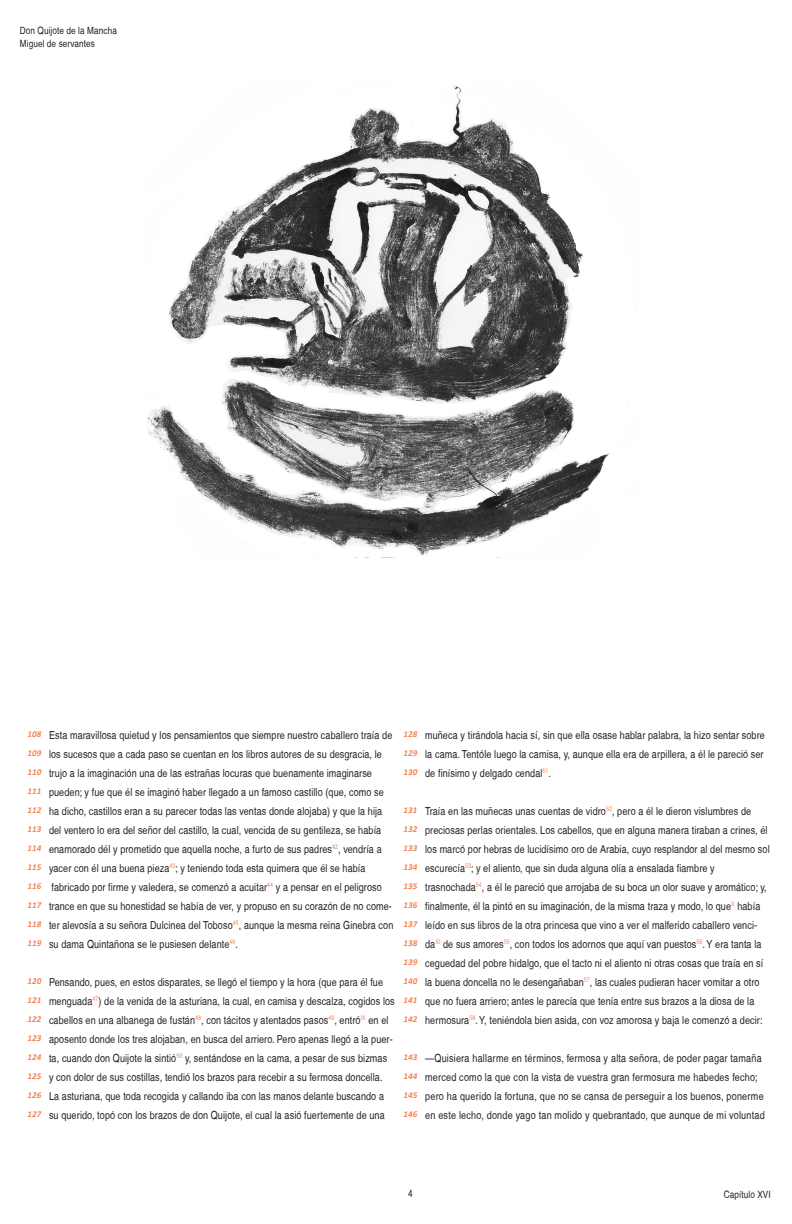
<style>
.page{position:relative;width:792px;height:1224px;background:#fff}
.page>*{position:absolute;margin:0;border:0;box-sizing:border-box;transform-origin:0 0}
.t1{font:condensed 11px/19px "Helvetica";letter-spacing:.01em;color:#231f20}
.t2{font:condensed 10px/13px "Helvetica";letter-spacing:.01em;color:#231f20}
.t3{font:italic 700 9px "Calibri";letter-spacing:.01em;color:#f58352}
</style>
<div class="page">
<img style="left:147px;top:85px;width:463px;height:473px">
<p class="t2" style="left:20px;top:24px;width:99px">Don Quijote de la Mancha<br>Miguel de servantes</p>
<p class="t1" style="left:49px;top:725px;width:345px">Esta maravillosa quietud y los pensamientos que siempre nuestro caballero traía de los sucesos que a cada paso se cuentan en los libros autores de su desgracia, le trujo a la imaginación una de las estrañas locuras que buenamente imaginarse</p>
<p class="t1" style="left:49px;top:782px;width:336px">pueden; y fue que él se imaginó haber llegado a un famoso castillo (que, como se ha dicho, castillos eran a su parecer todas las ventas donde alojaba) y que la hija del ventero lo era del señor del castillo, la cual, vencida de su gentileza, se había enamorado dél y prometido que aquella noche, a furto de sus padres<sup>42</sup>, vendría a yacer con él una buena pieza<sup>43</sup>; y teniendo toda esta quimera que él se había</p>
<p class="t1" style="left:49px;top:877px;width:346px">fabricado por firme y valedera, se comenzó a acuitar<sup>44</sup> y a pensar en el peligroso trance en que su honestidad se había de ver, y propuso en su corazón de no come&shy;ter alevosía a su señora Dulcinea del Toboso<sup>45</sup>, aunque la mesma reina Ginebra con su dama Quintañona se le pusiesen delante<sup>46</sup>.</p>
<p class="t1" style="left:49px;top:972px;width:347px">Pensando, pues, en estos disparates, se llegó el tiempo y la hora (que para él fue menguada<sup>47</sup>) de la venida de la asturiana, la cual, en camisa y descalza, cogidos los cabellos en una albanega de fustán<sup>48</sup>, con tácitos y atentados pasos<sup>49</sup>, entró<sup>IX</sup> en el aposento donde los tres alojaban, en busca del arriero. Pero apenas llegó a la puer&shy;ta, cuando don Quijote la sintió<sup>50</sup> y, sentándose en la cama, a pesar de sus bizmas<br>y con dolor de sus costillas, tendió los brazos para recebir a su fermosa doncella.<br>La asturiana, que toda recogida y callando iba con las manos delante buscando a su querido, topó con los brazos de don Quijote, el cual la asió fuertemente de una</p>
<p class="t3" style="left:28px;top:728px;width:15px">108</p>
<p class="t3" style="left:28px;top:747px;width:15px">109</p>
<p class="t3" style="left:28px;top:766px;width:15px">110</p>
<p class="t3" style="left:28px;top:785px;width:15px">111</p>
<p class="t3" style="left:28px;top:804px;width:15px">112</p>
<p class="t3" style="left:28px;top:823px;width:15px">113</p>
<p class="t3" style="left:28px;top:842px;width:15px">114</p>
<p class="t3" style="left:28px;top:861px;width:15px">115</p>
<p class="t3" style="left:28px;top:880px;width:15px">116</p>
<p class="t3" style="left:28px;top:899px;width:15px">117</p>
<p class="t3" style="left:28px;top:918px;width:15px">118</p>
<p class="t3" style="left:28px;top:937px;width:15px">119</p>
<p class="t3" style="left:28px;top:975px;width:15px">120</p>
<p class="t3" style="left:28px;top:994px;width:15px">121</p>
<p class="t3" style="left:28px;top:1013px;width:15px">122</p>
<p class="t3" style="left:28px;top:1032px;width:15px">123</p>
<p class="t3" style="left:28px;top:1051px;width:15px">124</p>
<p class="t3" style="left:28px;top:1070px;width:15px">125</p>
<p class="t3" style="left:28px;top:1089px;width:15px">126</p>
<p class="t3" style="left:28px;top:1108px;width:15px">127</p>
<p class="t1" style="left:425px;top:725px;width:341px;text-align:justify">muñeca y tirándola hacia sí, sin que ella osase hablar palabra, la hizo sentar sobre la cama. Tentóle luego la camisa, y, aunque ella era de arpillera, a él le pareció ser de finísimo y delgado cendal<sup>51</sup>.</p>
<p class="t1" style="left:425px;top:801px;width:346px">Traía en las muñecas unas cuentas de vidro<sup>52</sup>, pero a él le dieron vislumbres de preciosas perlas orientales. Los cabellos, que en alguna manera tiraban a crines, él los marcó por hebras de lucidísimo oro de Arabia, cuyo resplandor al del mesmo sol escurecía<sup>53</sup>; y el aliento, que sin duda alguna olía a ensalada fiambre y</p>
<p class="t1" style="left:425px;top:877px;width:343px">trasnochada<sup>54</sup>, a él le pareció que arrojaba de su boca un olor suave y aromático; y,</p>
<p class="t1" style="left:425px;top:896px;width:340px">finalmente, él la pintó en su imaginación, de la misma traza y modo, lo que<sup>X</sup> había leído en sus libros de la otra princesa que vino a ver el malferido caballero venci&shy;da<sup>XI</sup> de sus amores<sup>55</sup>, con todos los adornos que aquí van puestos<sup>56</sup>. Y era tanta la ceguedad del pobre hidalgo, que el tacto ni el aliento ni otras cosas que traía en sí la buena doncella no le desengañaban<sup>57</sup>, las cuales pudieran hacer vomitar a otro que no fuera arriero; antes le parecía que tenía entre sus brazos a la diosa de la hermosura<sup>58</sup>. Y, teniéndola bien asida, con voz amorosa y baja le comenzó a decir:</p>
<p class="t1" style="left:425px;top:1048px;width:341px">—Quisiera hallarme en términos, fermosa y alta señora, de poder pagar tamaña merced como la que con la vista de vuestra gran fermosura me habedes fecho; pero ha querido la fortuna, que no se cansa de perseguir a los buenos, ponerme en este lecho, donde yago tan molido y quebrantado, que aunque de mi voluntad</p>
<p class="t3" style="left:404px;top:728px;width:15px">128</p>
<p class="t3" style="left:404px;top:747px;width:15px">129</p>
<p class="t3" style="left:404px;top:766px;width:15px">130</p>
<p class="t3" style="left:404px;top:804px;width:15px">131</p>
<p class="t3" style="left:404px;top:823px;width:15px">132</p>
<p class="t3" style="left:404px;top:842px;width:15px">133</p>
<p class="t3" style="left:404px;top:861px;width:15px">134</p>
<p class="t3" style="left:404px;top:880px;width:15px">135</p>
<p class="t3" style="left:404px;top:899px;width:15px">136</p>
<p class="t3" style="left:404px;top:918px;width:15px">137</p>
<p class="t3" style="left:404px;top:937px;width:15px">138</p>
<p class="t3" style="left:404px;top:956px;width:15px">139</p>
<p class="t3" style="left:404px;top:975px;width:15px">140</p>
<p class="t3" style="left:404px;top:994px;width:15px">141</p>
<p class="t3" style="left:404px;top:1013px;width:15px">142</p>
<p class="t3" style="left:404px;top:1051px;width:15px">143</p>
<p class="t3" style="left:404px;top:1070px;width:15px">144</p>
<p class="t3" style="left:404px;top:1089px;width:15px">145</p>
<p class="t3" style="left:404px;top:1108px;width:15px">146</p>
<p class="t2" style="left:408px;top:1187px;width:6px">4</p>
<p class="t2" style="left:724px;top:1188px;width:49px">Capítulo XVI</p>
</div>
